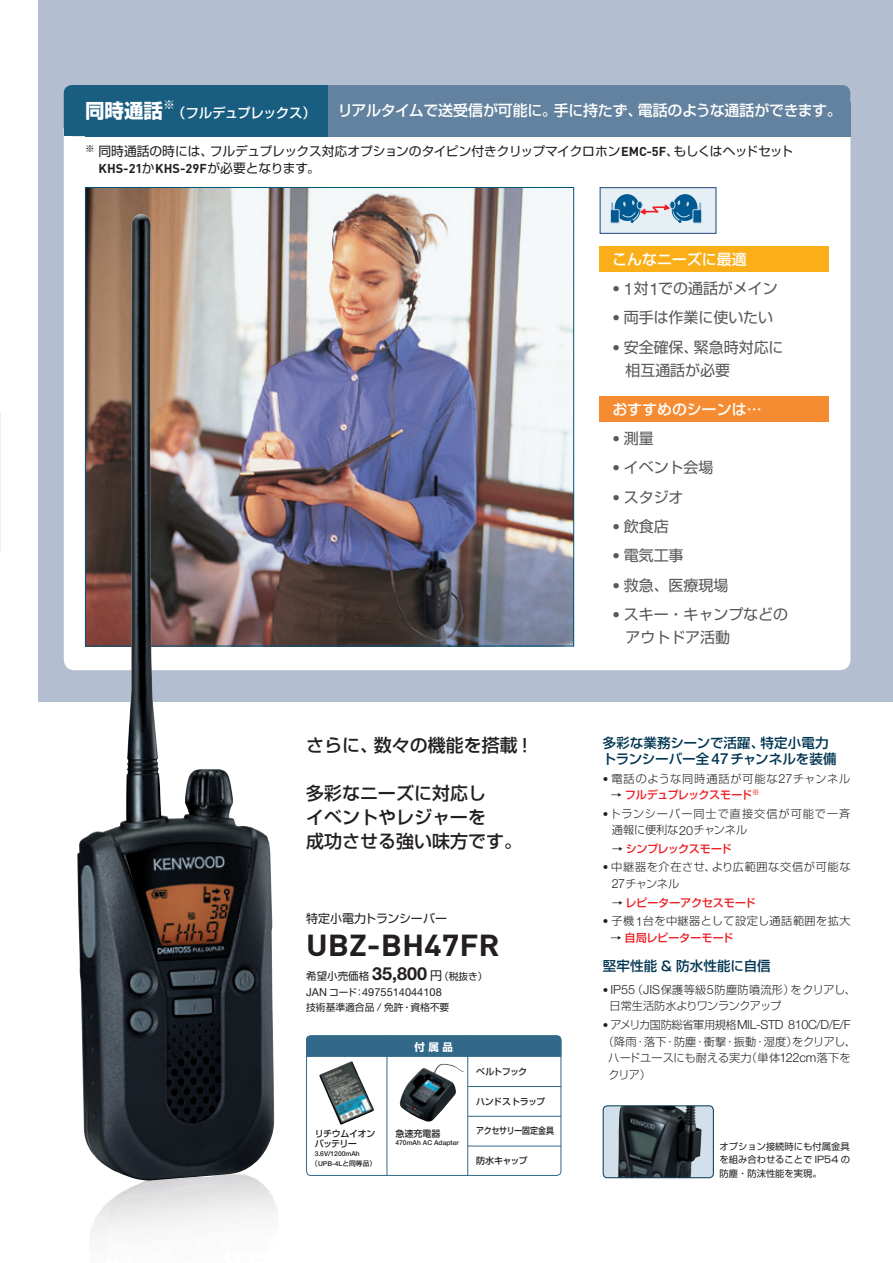
<style>
.page{position:relative;width:893px;height:1263px;background:#fff}
.page>*{position:absolute;margin:0;border:0;box-sizing:border-box;transform-origin:0 0}
.ノーマル{font:700 30px "DIN";color:#231f20;scale:1.08 1}
.ノーマル-2{font:700 19.5px "Shin Go";color:#fff}
.ノーマル-3{font:500 18px "Shin Go";color:#231f20}
._05_47FR_項目{font:15px/22.8px "Shin Go";letter-spacing:-.005em;color:#57585a}
.ノーマル-4{font:500 15px "Shin Go";letter-spacing:-.02em;color:#fff}
._05_47FR_項目-2{font:500 15px "Shin Go";letter-spacing:-.005em;color:#fff}
._01_見出し{font:500 13.5px/16.5px "Shin Go";letter-spacing:.01em;color:#003552}
.ノーマル-5{font:500 13.5px "Shin Go";letter-spacing:-.04em;color:#fff}
.ノーマル-6{font:12.75px/17.5px "Shin Go";letter-spacing:-.005em;color:#231f20}
._02_ネーム{font:300 12.6px "Helvetica Neue";letter-spacing:-.025em;color:#231f20}
.ノーマル-7{font:12px "Shin Go";color:#231f20}
.ノーマル-8{font:500 12px "Shin Go";color:#fff}
._02_ネーム-2{font:300 11.1px/16.5px "Shin Go";letter-spacing:.01em;color:#231f20}
._02_ネーム-3{font:300 11.1px/16.5px "Shin Go";color:#231f20}
._02_ネーム-4{font:500 11.1px "Shin Go";letter-spacing:-.035em;color:#ee1d23}
._02_ネーム-5{font:300 11.1px/16.5px "Shin Go";letter-spacing:.08em;color:#231f20}
._02_ネーム-6{font:300 11.1px/16.5px "Shin Go";letter-spacing:.055em;color:#231f20}
._02_ネーム-7{font:300 11.1px "Shin Go";letter-spacing:.075em;color:#231f20}
._02_ネーム-8{font:300 11.1px "Shin Go";letter-spacing:.03em;color:#231f20}
._02_ネーム-9{font:500 11.1px "Shin Go";letter-spacing:-.06em;color:#ee1d23}
.ノーマル-9{font:10.95px "Helvetica Neue";color:#231f20}
.ノーマル-10{font:10.5px "Shin Go";color:#231f20}
.ノーマル-11{font:700 10.5px "Shin Go";color:#fff}
.ノーマル-12{font:9.75px "Shin Go";color:#231f20}
.ノーマル-13{font:9.3px/13.5px "Shin Go";color:#231f20;text-align:justify}
.ノーマル-14{font:500 9px "Shin Go";letter-spacing:-.035em;color:#231f20}
.ノーマル-15{font:500 9px "Shin Go";letter-spacing:-.015em;color:#231f20;scale:.88 1}
.ノーマル-16{font:500 6.75px "Helvetica Neue";color:#231f20}
.ノーマル-17{font:500 6.75px "Shin Go";color:#231f20}
.s1{font-family:"DIN";font-weight:700}
.s2{font-family:"Helvetica Neue"}
.s3{font-family:"Helvetica Neue";font-size:16.95px}
.s4{font-family:"Helvetica Neue";font-weight:700;font-size:18px}
.s5{font-size:12px}
.s6{font-size:9.75px}
.s7{font-family:"Shin Go";font-size:9.75px}
.s8{font-family:"Helvetica Neue";font-size:15.3px}
.s9{font-family:"Helvetica Neue";font-size:12.6px}
.s10{font-weight:300;color:#231f20}
.s11{font-size:11.1px}
.s12{font-family:"Shin Go";font-size:11.1px}
</style>
<div class="page">
<img style="left:0;top:412px;width:1px;height:141px">
<div style="left:38px;top:0;width:855px;height:702px;background:#b3bfd0"></div>
<div style="left:64px;top:85px;width:786px;height:585px;background:#fff;border-radius:11px"></div>
<div style="left:603px;top:1106px;width:110px;height:72px;background:#d1e0ea;border-radius:4px"></div>
<img style="left:618px;top:1108px;width:84px;height:68px">
<div style="left:603px;top:1106px;width:110px;height:72px;border:1px solid #003552;border-radius:4px"></div>
<div style="left:64px;top:85px;width:786px;height:51px;background:#63829f;border-radius:9px"></div>
<div style="left:323px;top:102px;width:527px;height:34px;background:#63829f"></div>
<div style="left:64px;top:85px;width:263px;height:51px;background:#195d80;border-radius:9px"></div>
<div style="left:64px;top:111px;width:263px;height:25px;background:#195d80"></div>
<div style="left:85px;top:85px;width:242px;height:51px;background:#195d80"></div>
<div style="left:600px;top:247px;width:229px;height:25px;background:#faaf18"></div>
<div style="left:600px;top:396px;width:229px;height:26px;background:#f68c32"></div>
<img style="left:87px;top:189px;width:485px;height:455px">
<img style="left:91px;top:1181px;width:186px;height:56px">
<div style="left:600px;top:188px;width:116px;height:45px;background:#e6eff4"></div>
<div style="left:615px;top:194px;width:24px;height:27px;background:#015a92;border-radius:50%"></div>
<div style="left:673px;top:194px;width:24px;height:27px;background:#015a92;border-radius:50%"></div>
<svg style="left:610px;top:200px;width:92px;height:24px"></svg>
<div style="left:670px;top:201px;width:5px;height:8px;background:#015a92;border-radius:50%"></div>
<div style="left:669px;top:201px;width:6px;height:8px;border:1px solid #c8d5e4;border-radius:50%"></div>
<div style="left:600px;top:187px;width:116px;height:47px;border:1px solid #2e4f88"></div>
<img style="left:77px;top:214px;width:197px;height:967px">
<div style="left:306px;top:1035px;width:255px;height:141px;border:1px solid #32698a;border-radius:4px"></div>
<div style="left:307px;top:1036px;width:254px;height:12px;background:#32698a;border-radius:4px"></div>
<div style="left:306px;top:1035px;width:255px;height:13px;border:1px solid #32698a;border-radius:4px"></div>
<div style="left:306px;top:1044px;width:255px;height:13px;background:#32698a;border:1px solid #32698a"></div>
<img style="left:319px;top:1061px;width:55px;height:64px">
<img style="left:400px;top:1064px;width:63px;height:58px">
<hr style="left:387px;top:1035px;width:1px;height:141px;background:#32698a">
<hr style="left:467px;top:1035px;width:1px;height:141px;background:#32698a">
<hr style="left:468px;top:1086px;width:93px;height:1px;background:#32698a">
<hr style="left:468px;top:1116px;width:93px;height:1px;background:#32698a">
<hr style="left:468px;top:1146px;width:93px;height:1px;background:#32698a">
<p class="ノーマル-2" style="left:85px;top:98px;width:79px">同時通話</p>
<p class="ノーマル-8" style="left:163px;top:96px;width:13px">※</p>
<p class="ノーマル-5" style="left:172px;top:104px;width:145px">（フルデュプレックス）</p>
<p class="ノーマル-4" style="left:338px;top:101px;width:506px">リアルタイムで送受信が可能に。手に持たず、電話のような通話ができます。</p>
<p class="ノーマル-6" style="left:99px;top:141px;width:696px;text-indent:-14px"><sup>※</sup> 同時通話の時には、フルデュプレックス対応オプションのタイピン付きクリップマイクロホン<span class="s1">EMC-5F</span>、もしくはヘッドセット<br><span class="s1">KHS-21</span>か<span class="s1">KHS-29F</span>が必要となります。</p>
<p class="_05_47FR_項目-2" style="left:612px;top:250px;width:136px">こんなニーズに最適</p>
<p class="_05_47FR_項目" style="left:612px;top:276px;width:167px"><span class="s2">•</span> <span class="s3">1</span>対<span class="s3">1</span>での通話がメイン</p>
<p class="_05_47FR_項目" style="left:612px;top:305px;width:162px"><span class="s2">•</span> 両手は作業に使いたい</p>
<p class="_05_47FR_項目" style="left:625px;top:335px;width:160px;text-indent:-13px"><span class="s2">•</span> 安全確保、緊急時対応に相互通話が必要</p>
<p class="ノーマル-3" style="left:306px;top:733px;width:229px">さらに、数々の機能を搭載！</p>
<p class="ノーマル-3" style="left:306px;top:781px;width:181px">多彩なニーズに対応し</p>
<p class="ノーマル-3" style="left:306px;top:805px;width:181px">イベントやレジャーを</p>
<p class="ノーマル-3" style="left:306px;top:829px;width:217px">成功させる強い味方です。</p>
<p class="ノーマル-7" style="left:306px;top:910px;width:142px">特定小電力トランシーバー</p>
<p class="ノーマル" style="left:306px;top:925px;width:181px">UBZ-BH47FR</p>
<p class="ノーマル-10" style="left:306px;top:969px;width:183px">希望小売価格 <span class="s4">35,800</span> <span class="s5">円</span><span class="s6">（税抜き）</span></p>
<p class="ノーマル-9" style="left:306px;top:985px;width:137px">JAN <span class="s7">コード：</span>4975514044108</p>
<p class="ノーマル-12" style="left:306px;top:1000px;width:145px">技術基準適合品 / 免許・資格不要</p>
<p class="ノーマル-14" style="left:315px;top:1128px;width:62px">リチウムイオン</p>
<p class="ノーマル-14" style="left:315px;top:1138px;width:44px">バッテリー</p>
<p class="ノーマル-16" style="left:315px;top:1149px;width:47px">3.6V/1200mAh</p>
<p class="ノーマル-17" style="left:311px;top:1159px;width:66px">（<span class="s2">UPB-4L</span>と同等品）</p>
<p class="ノーマル-11" style="left:414px;top:1040px;width:40px">付 属 品</p>
<p class="ノーマル-14" style="left:395px;top:1128px;width:46px">急速充電器</p>
<p class="ノーマル-16" style="left:395px;top:1139px;width:65px">470mAh AC Adapter</p>
<p class="ノーマル-14" style="left:476px;top:1066px;width:52px">ベルトフック</p>
<p class="ノーマル-14" style="left:476px;top:1095px;width:70px">ハンドストラップ</p>
<p class="ノーマル-15" style="left:476px;top:1125px;width:90px">アクセサリー固定金具</p>
<p class="ノーマル-14" style="left:476px;top:1155px;width:53px">防水キャップ</p>
<p class="_05_47FR_項目-2" style="left:612px;top:400px;width:151px">おすすめのシーンは…</p>
<p class="_05_47FR_項目" style="left:612px;top:426px;width:43px"><span class="s2">•</span> 測量</p>
<p class="_05_47FR_項目" style="left:612px;top:455px;width:103px"><span class="s2">•</span> イベント会場</p>
<p class="_05_47FR_項目" style="left:612px;top:485px;width:73px"><span class="s2">•</span> スタジオ</p>
<p class="_05_47FR_項目" style="left:612px;top:514px;width:58px"><span class="s2">•</span> 飲食店</p>
<p class="_05_47FR_項目" style="left:612px;top:543px;width:73px"><span class="s2">•</span> 電気工事</p>
<p class="_05_47FR_項目" style="left:612px;top:573px;width:118px"><span class="s2">•</span> 救急、医療現場</p>
<p class="_05_47FR_項目" style="left:625px;top:602px;width:164px;text-indent:-13px"><span class="s2">•</span> スキー・キャンプなどのアウトドア活動</p>
<p class="_01_見出し" style="left:603px;top:734px;width:235px">多彩な業務シーンで活躍、特定小電力トランシーバー全 <span class="s8">47</span>チャンネルを装備</p>
<p class="_02_ネーム-7" style="left:603px;top:771px;width:249px"><span class="s2">•</span> 電話のような同時通話が可能な<span class="s9">27</span>チャンネル</p>
<p class="_02_ネーム-9" style="left:611px;top:788px;width:151px"><span class="s10">→</span> フルデュプレックスモード<sup>※</sup></p>
<p class="_02_ネーム-5" style="left:612px;top:805px;width:240px;text-indent:-9px"><span class="s2">•</span> トランシーバー同士で直接交信が可能で一斉通報に便利な<span class="s9">20</span>チャンネル</p>
<p class="_02_ネーム-4" style="left:612px;top:841px;width:122px"><span class="s10">→</span> シンプレックスモード</p>
<p class="_02_ネーム-6" style="left:612px;top:858px;width:240px;text-indent:-9px"><span class="s2">•</span> 中継器を介在させ、より広範囲な交信が可能な<br><span class="s9">27</span>チャンネル</p>
<p class="_02_ネーム-4" style="left:612px;top:895px;width:146px"><span class="s10">→</span> レピーターアクセスモード</p>
<p class="_02_ネーム-8" style="left:603px;top:914px;width:249px"><span class="s2">•</span> 子機<span class="s9">1</span>台を中継器として設定し通話範囲を拡大</p>
<p class="_02_ネーム-4" style="left:610px;top:930px;width:125px"><span class="s10">→</span> 自局レピーターモード</p>
<p class="_01_見出し" style="left:603px;top:957px;width:170px">堅牢性能 ＆ 防水性能に自信</p>
<p class="_02_ネーム-3" style="left:610px;top:981px;width:248px;text-indent:-7px"><span class="s2">•</span> <span class="s9">IP55</span>（<span class="s9">JIS</span>保護等級<span class="s9">5</span>防塵防噴流形）をクリアし、日常生活防水よりワンランクアップ</p>
<p class="_02_ネーム" style="left:603px;top:1017px;width:249px"><span class="s11">•</span> <span class="s12">アメリカ国防総省軍用規格</span>MIL-STD 810C/D/E/F</p>
<p class="_02_ネーム-2" style="left:608px;top:1033px;width:249px;text-indent:-5px">（降雨・落下・防塵・衝撃・振動・湿度）をクリアし、ハードユースにも耐える実力（単体<span class="s9">122cm</span>落下をクリア）</p>
<p class="ノーマル-13" style="left:719px;top:1139px;width:132px">オプション接続時にも付属金具を組み合わせることで IP54 の防塵・防沫性能を実現。</p>
</div>
